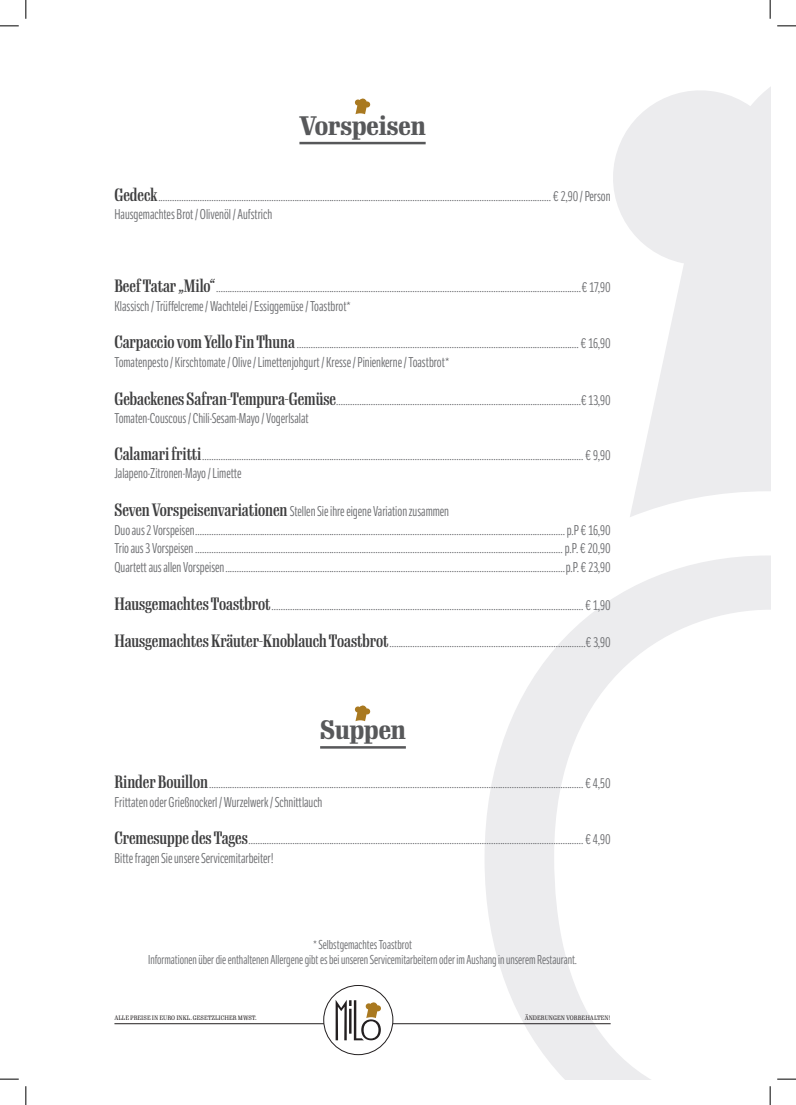
<style>
.page{position:relative;width:796px;height:1105px;background:#fff}
.page>*{position:absolute;margin:0;border:0;box-sizing:border-box;transform-origin:0 0}
.t1{font:700 26.25px "Gimlet Display Condensed";color:#57585a}
.t2{font:13.75px/18.8px "LFT Etica Compressed";color:#6c6d70}
.t3{font:12.5px/15px "LFT Etica Compressed";color:#6c6d70;text-align:center}
.t4{font:6.25px "Gimlet Text Compressed";color:#231f20}
.s1{font-family:"Gimlet Display Compressed";font-weight:500;font-size:17.5px;color:#3e3e3f}
</style>
<div class="page">
<svg style="left:484px;top:556px;width:286px;height:522px"></svg>
<svg style="left:613px;top:87px;width:157px;height:430px;fill:#ececee"></svg>
<div style="left:323px;top:984px;width:70px;height:70px;border:1px solid #231f20;border-radius:50%"></div>
<hr style="left:114px;top:1023px;width:210px;height:1px;background:#231f20">
<hr style="left:393px;top:1023px;width:217px;height:1px;background:#231f20">
<svg style="left:336px;top:1000px;width:45px;height:39px"></svg>
<hr style="left:349px;top:1008px;width:2px;height:25px;background:#231f20">
<hr style="left:299px;top:142px;width:127px;height:2px;background:#57585a">
<svg style="left:355px;top:98px;width:15px;height:16px"></svg>
<hr style="left:320px;top:745px;width:86px;height:3px;background:#57585a">
<svg style="left:355px;top:705px;width:15px;height:16px"></svg>
<svg style="left:0;top:25px;width:19px;height:2px"></svg>
<svg style="left:777px;top:25px;width:19px;height:2px"></svg>
<svg style="left:0;top:1078px;width:19px;height:1px"></svg>
<svg style="left:777px;top:1078px;width:19px;height:1px"></svg>
<svg style="left:25px;top:0;width:2px;height:19px"></svg>
<svg style="left:25px;top:1086px;width:2px;height:18px"></svg>
<svg style="left:769px;top:0;width:2px;height:19px"></svg>
<svg style="left:769px;top:1086px;width:2px;height:18px"></svg>
<h1 class="t1" style="left:299px;top:107px;width:128px">Vorspeisen</h1>
<p class="t2" style="left:114px;top:187px;width:498px"><span class="s1">Gedeck</span>.......................................................................................................................................................................... € 2,90 / Person<br>Hausgemachtes Brot / Olivenöl / Aufstrich</p>
<p class="t2" style="left:114px;top:278px;width:498px"><span class="s1">Beef Tatar „Milo“</span>..............................................................................................................................................................€ 17,90<br>Klassisch / Trüffelcreme / Wachtelei / Essiggemüse / Toastbrot*</p>
<p class="t2" style="left:114px;top:334px;width:498px"><span class="s1">Carpaccio vom Yello Fin Thuna</span>.......................................................................................................................... € 16,90<br>Tomatenpesto / Kirschtomate / Olive / Limettenjohgurt / Kresse / Pinienkerne / Toastbrot*</p>
<p class="t2" style="left:114px;top:390px;width:498px"><span class="s1">Gebackenes Safran-Tempura-Gemüse</span>..........................................................................................................€ 13,90<br>Tomaten-Couscous / Chili-Sesam-Mayo / Vogerlsalat</p>
<p class="t2" style="left:114px;top:445px;width:498px"><span class="s1">Calamari fritti</span>..................................................................................................................................................................... € 9,90<br>Jalapeno-Zitronen-Mayo / Limette</p>
<p class="t2" style="left:114px;top:502px;width:498px"><span class="s1">Seven Vorspeisenvariationen</span> Stellen Sie ihre eigene Variation zusammen<br>Duo aus 2 Vorspeisen................................................................................................................................................................p.P € 16,90<br>Trio aus 3 Vorspeisen............................................................................................................................................................... p.P. € 20,90<br>Quartett aus allen Vorspeisen...................................................................................................................................................p.P. € 23,90</p>
<p class="t2" style="left:114px;top:595px;width:498px"><span class="s1">Hausgemachtes Toastbrot</span>....................................................................................................................................... € 1,90</p>
<p class="t2" style="left:114px;top:633px;width:498px"><span class="s1">Hausgemachtes Kräuter-Knoblauch Toastbrot</span>.....................................................................................€ 3,90</p>
<h1 class="t1" style="left:320px;top:711px;width:87px">Suppen</h1>
<p class="t2" style="left:114px;top:774px;width:498px"><span class="s1">Rinder Bouillon</span>.................................................................................................................................................................. € 4,50<br>Frittaten oder Grießnockerl / Wurzelwerk / Schnittlauch</p>
<p class="t2" style="left:114px;top:830px;width:498px"><span class="s1">Cremesuppe des Tages</span>................................................................................................................................................. € 4,90<br>Bitte fragen Sie unsere Servicemitarbeiter!</p>
<p class="t3" style="left:148px;top:937px;width:430px">* Selbstgemachtes Toastbrot<br>Informationen über die enthaltenen Allergene gibt es bei unseren Servicemitarbeitern oder im Aushang in unserem Restaurant.</p>
<p class="t4" style="left:114px;top:1013px;width:144px">ALLE PREISE IN EURO INKL. GESETZLICHER MWST.</p>
<p class="t4" style="left:525px;top:1013px;width:87px">ÄNDERUNGEN VORBEHALTEN!</p>
</div>
